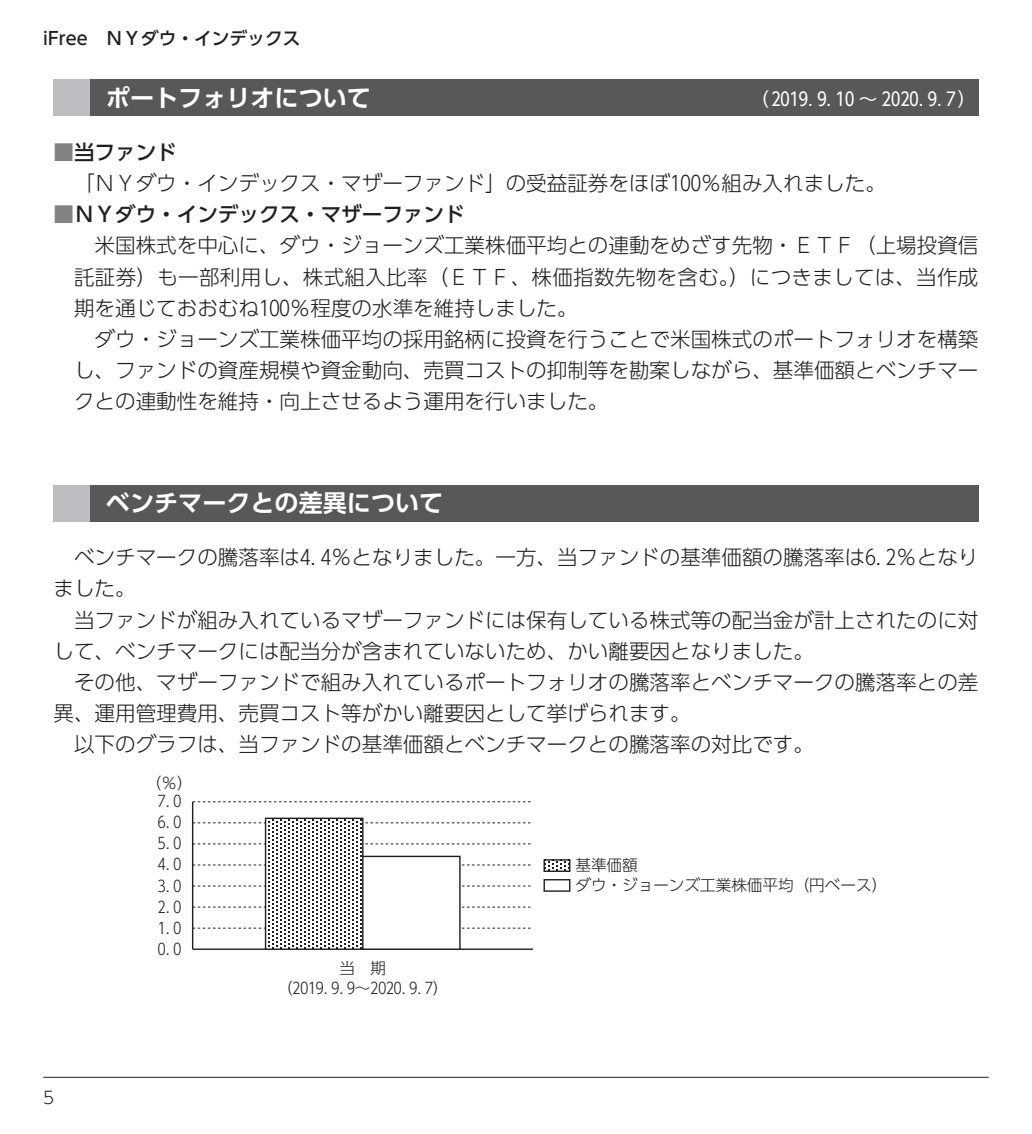
<style>
.page{position:relative;width:1032px;height:1134px;background:#fff}
.page>*{position:absolute;margin:0;border:0;box-sizing:border-box;transform-origin:0 0}
.t1{font:700 24px "UD Shin Go Pro De";color:#fff}
.t2{font:300 20.6px/31.2px "UD Shin Go Pro";color:#231f20}
.t3{font:500 20.6px "UD Shin Go Pro";color:#231f20}
.t4{font:18.4px "UD Shin Go Pro";color:#fff}
.t5{font:500 17.8px "UD Shin Go Pro";color:#231f20}
.t6{font:300 17px "UD Shin Go Pro";color:#231f20}
.t7{font:300 15.6px/19.8px "UD Shin Go Pro";color:#231f20;text-align:center}
.s1{font-weight:500;color:#808285}
.s2{font-weight:500}
.s3{color:#808285}
</style>
<div class="page">
<hr style="left:43px;top:1077px;width:946px;height:1px;background:#231f20">
<svg style="left:193px;top:801px;width:338px;height:1px"></svg>
<svg style="left:193px;top:822px;width:338px;height:1px"></svg>
<svg style="left:193px;top:843px;width:338px;height:1px"></svg>
<svg style="left:193px;top:865px;width:338px;height:1px"></svg>
<hr style="left:193px;top:948px;width:340px;height:2px;background:#231f20">
<svg style="left:193px;top:907px;width:338px;height:1px"></svg>
<svg style="left:193px;top:928px;width:338px;height:1px"></svg>
<hr style="left:192px;top:802px;width:1px;height:147px;background:#231f20">
<svg style="left:193px;top:886px;width:338px;height:1px"></svg>
<svg style="left:267px;top:820px;width:94px;height:128px"></svg>
<div style="left:265px;top:818px;width:98px;height:132px;border:1px solid #231f20"></div>
<div style="left:363px;top:856px;width:97px;height:93px;background:#fff"></div>
<div style="left:362px;top:856px;width:99px;height:94px;border:1px solid #231f20"></div>
<svg style="left:545px;top:861px;width:21px;height:9px"></svg>
<div style="left:543px;top:859px;width:27px;height:13px;border:1px solid #231f20"></div>
<div style="left:543px;top:879px;width:27px;height:13px;border:1px solid #231f20"></div>
<div style="left:54px;top:485px;width:924px;height:37px;background:#57585a"></div>
<div style="left:54px;top:485px;width:36px;height:37px;background:#bcbdc0"></div>
<div style="left:54px;top:79px;width:924px;height:37px;background:#57585a"></div>
<div style="left:54px;top:79px;width:36px;height:37px;background:#bcbdc0"></div>
<p class="t5" style="left:43px;top:24px;width:259px">iFree　ＮＹダウ・インデックス</p>
<p class="t1" style="left:106px;top:78px;width:267px">ポートフォリオについて</p>
<p class="t4" style="left:750px;top:84px;width:227px">（ 2019. 9. 10 ～ 2020. 9. 7）</p>
<p class="t2" style="left:74px;top:136px;width:813px;text-indent:-21px"><span class="s1">■</span><span class="s2">当ファンド<br></span>「ＮＹダウ・インデックス・マザーファンド」の受益証券をほぼ100％組み入れました。</p>
<p class="t3" style="left:54px;top:198px;width:413px"><span class="s3">■</span>ＮＹダウ・インデックス・マザーファンド</p>
<p class="t2" style="left:95px;top:229px;width:885px">米国株式を中心に、ダウ・ジョーンズ工業株価平均との連動をめざす先物・ＥＴＦ（上場投資信</p>
<p class="t2" style="left:74px;top:260px;width:906px">託証券）も一部利用し、株式組入比率（ＥＴＦ、株価指数先物を含む。）につきましては、当作成</p>
<p class="t2" style="left:74px;top:292px;width:505px">期を通じておおむね100％程度の水準を維持しました。</p>
<p class="t2" style="left:95px;top:323px;width:885px">ダウ・ジョーンズ工業株価平均の採用銘柄に投資を行うことで米国株式のポートフォリオを構築</p>
<p class="t2" style="left:74px;top:354px;width:906px">し、ファンドの資産規模や資金動向、売買コストの抑制等を勘案しながら、基準価額とベンチマー</p>
<p class="t2" style="left:74px;top:385px;width:536px">クとの連動性を維持・向上させるよう運用を行いました。</p>
<p class="t1" style="left:106px;top:484px;width:339px">ベンチマークとの差異について</p>
<p class="t2" style="left:54px;top:541px;width:926px;text-indent:21px">ベンチマークの騰落率は4. 4％となりました。一方、当ファンドの基準価額の騰落率は6. 2％となりました。</p>
<p class="t2" style="left:54px;top:603px;width:926px;text-indent:21px">当ファンドが組み入れているマザーファンドには保有している株式等の配当金が計上されたのに対して、ベンチマークには配当分が含まれていないため、かい離要因となりました。</p>
<p class="t2" style="left:74px;top:666px;width:906px">その他、マザーファンドで組み入れているポートフォリオの騰落率とベンチマークの騰落率との差</p>
<p class="t2" style="left:54px;top:697px;width:639px">異、運用管理費用、売買コスト等がかい離要因として挙げられます。</p>
<p class="t2" style="left:74px;top:728px;width:741px">以下のグラフは、当ファンドの基準価額とベンチマークとの騰落率の対比です。</p>
<p class="t7" style="left:146px;top:772px;width:48px">（％）</p>
<p class="t7" style="left:158px;top:791px;width:25px">7. 0</p>
<p class="t7" style="left:158px;top:812px;width:25px">6. 0</p>
<p class="t7" style="left:158px;top:833px;width:25px">5. 0</p>
<p class="t7" style="left:158px;top:854px;width:25px">4. 0</p>
<p class="t7" style="left:158px;top:875px;width:25px">3. 0</p>
<p class="t7" style="left:158px;top:896px;width:25px">2. 0</p>
<p class="t7" style="left:158px;top:917px;width:25px">1. 0</p>
<p class="t7" style="left:158px;top:938px;width:25px">0. 0</p>
<p class="t7" style="left:277px;top:958px;width:173px">当　期<br>（2019. 9. 9～2020. 9. 7）</p>
<p class="t7" style="left:575px;top:855px;width:313px;text-align:left">基準価額<br>ダウ・ジョーンズ工業株価平均（円ベース）</p>
<p class="t6" style="left:43px;top:1083px;width:13px">5</p>
</div>
